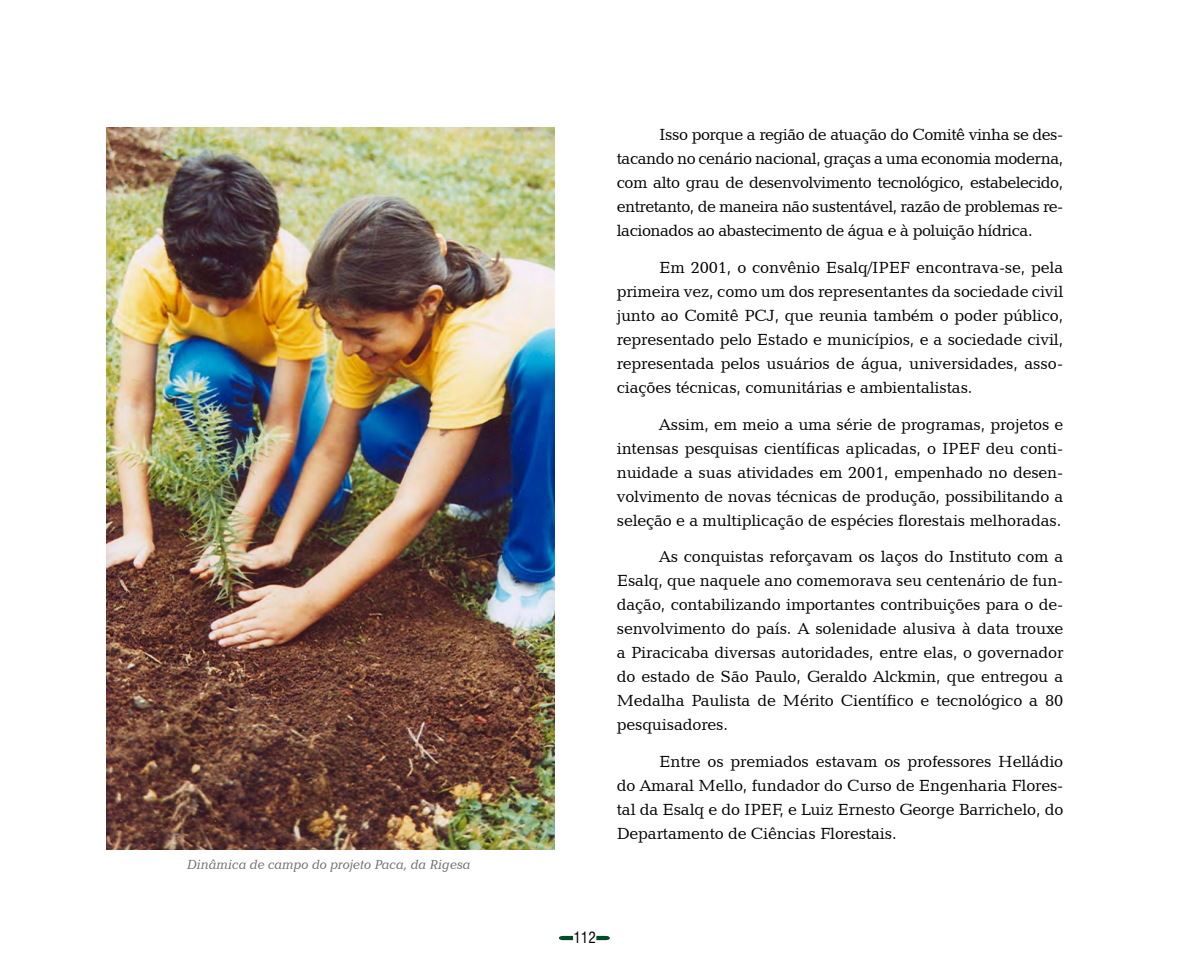
<style>
.page{position:relative;width:1191px;height:978px;background:#fff}
.page>*{position:absolute;margin:0;border:0;box-sizing:border-box;transform-origin:0 0}
.corpo{font:16.5px/24px "Candida BT";letter-spacing:-.01em;color:#000;text-align:justify}
.t1{font:condensed 15px "Swiss 721 BT";color:#000}
.Legenda{font:italic 13.5px "Candida BT";letter-spacing:-.01em;color:#707173}
</style>
<div class="page">
<svg style="left:559px;top:936px;width:51px;height:4px"></svg>
<img style="left:106px;top:128px;width:448px;height:721px">
<p class="Legenda" style="left:187px;top:856px;width:285px">Dinâmica de campo do projeto Paca, da Rigesa</p>
<p class="corpo" style="left:617px;top:122px;width:448px;text-indent:43px">Isso porque a região de atuação do Comitê vinha se des&shy;tacando no cenário nacional, graças a uma economia moderna, com alto grau de desenvolvimento tecnológico, estabelecido, entretanto, de maneira não sustentável, razão de problemas re&shy;lacionados ao abastecimento de água e à poluição hídrica.</p>
<p class="corpo" style="left:617px;top:255px;width:448px;text-indent:43px">Em 2001, o convênio Esalq/IPEF encontrava-se, pela primeira vez, como um dos representantes da sociedade civil junto ao Comitê PCJ, que reunia também o poder público, representado pelo Estado e municípios, e a sociedade civil, representada pelos usuários de água, universidades, asso&shy;ciações técnicas, comunitárias e ambientalistas.</p>
<p class="corpo" style="left:617px;top:412px;width:448px;text-indent:43px">Assim, em meio a uma série de programas, projetos e intensas pesquisas científicas aplicadas, o IPEF deu conti&shy;nuidade a suas atividades em 2001, empenhado no desen&shy;volvimento de novas técnicas de produção, possibilitando a seleção e a multiplicação de espécies florestais melhoradas.</p>
<p class="corpo" style="left:617px;top:544px;width:448px;text-indent:43px">As conquistas reforçavam os laços do Instituto com a Esalq, que naquele ano comemorava seu centenário de fun&shy;dação, contabilizando importantes contribuições para o de&shy;senvolvimento do país. A solenidade alusiva à data trouxe a Piracicaba diversas autoridades, entre elas, o governador do estado de São Paulo, Geraldo Alckmin, que entregou a Medalha Paulista de Mérito Científico e tecnológico a 80 pesquisadores.</p>
<p class="corpo" style="left:617px;top:749px;width:448px;text-indent:43px">Entre os premiados estavam os professores Helládio do Amaral Mello, fundador do Curso de Engenharia Flores&shy;tal da Esalq e do IPEF, e Luiz Ernesto George Barrichelo, do Departamento de Ciências Florestais.</p>
<p class="t1" style="left:573px;top:928px;width:24px">112</p>
</div>
